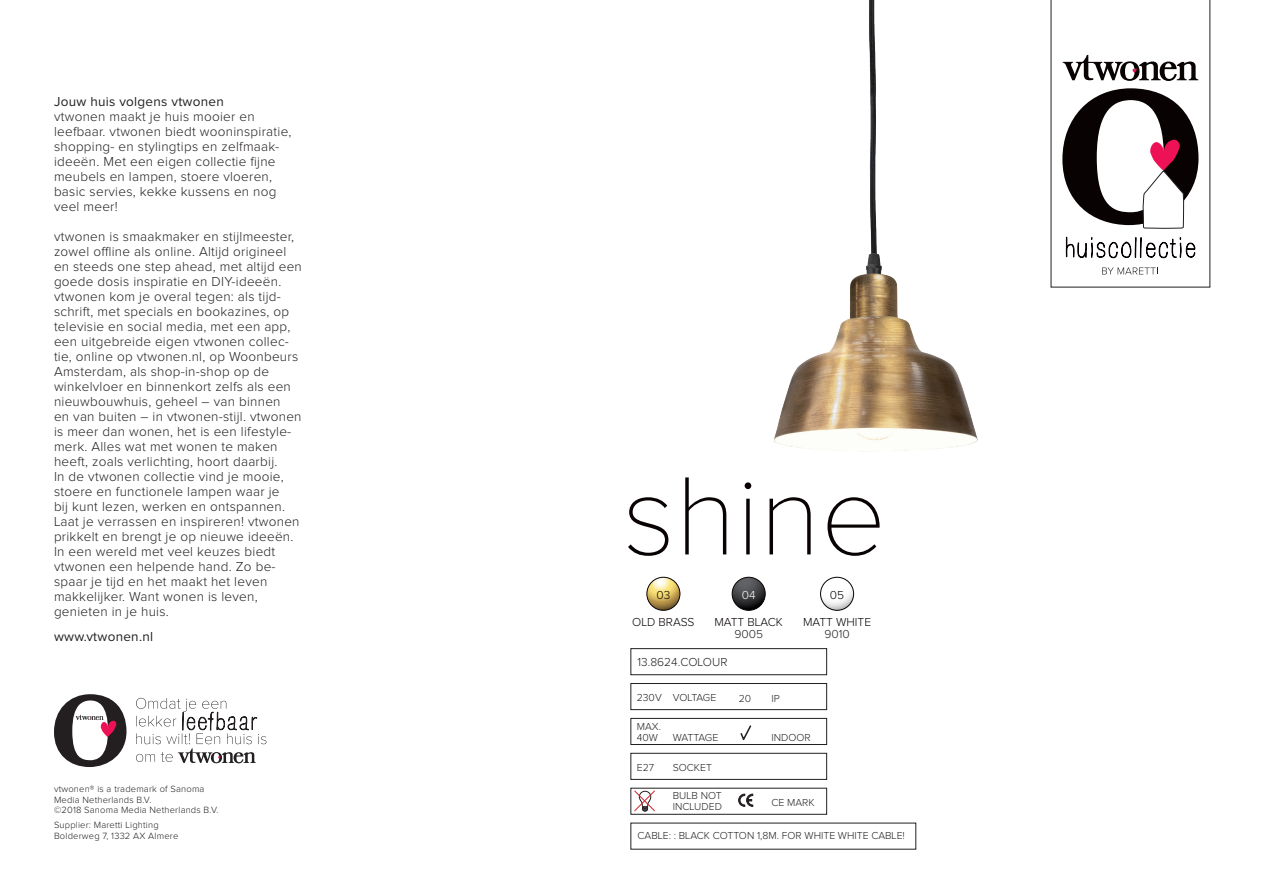
<style>
.page{position:relative;width:1263px;height:893px;background:#fff}
.page>*{position:absolute;margin:0;border:0;box-sizing:border-box;transform-origin:0 0}
.t1{font:100 115.5px "Proxima Nova";color:#080302}
.t2{font:300 13.5px/15px "Proxima Nova";letter-spacing:.02em;color:#231f20}
.t3{font:13.5px "Proxima Nova";letter-spacing:.02em;color:#231f20}
.t4{font:300 12px "Proxima Nova";color:#080302}
.t5{font:300 12px "Proxima Nova";color:#231f20}
.t6{font:300 12px "Proxima Nova";color:#fff}
.t7{font:300 10.5px/10.5px "Proxima Nova";color:#231f20}
.t8{font:300 10.5px "Proxima Nova";letter-spacing:-.045em;color:#231f20}
.t9{font:300 9.3px/10.5px "Proxima Nova";letter-spacing:.02em;color:#231f20}
</style>
<div class="page">
<img style="left:774px;top:0;width:204px;height:452px">
<svg style="left:647px;top:577px;width:33px;height:33px"></svg>
<div style="left:647px;top:577px;width:33px;height:33px;border:1px solid #080302;border-radius:50%"></div>
<svg style="left:732px;top:577px;width:33px;height:33px"></svg>
<div style="left:732px;top:577px;width:33px;height:33px;border:1px solid #080302;border-radius:50%"></div>
<svg style="left:820px;top:577px;width:34px;height:33px"></svg>
<div style="left:820px;top:577px;width:34px;height:33px;border:1px solid #080302;border-radius:50%"></div>
<div style="left:631px;top:683px;width:196px;height:27px;border:1px solid #231f20"></div>
<div style="left:631px;top:753px;width:196px;height:26px;border:1px solid #231f20"></div>
<div style="left:631px;top:718px;width:196px;height:27px;border:1px solid #231f20"></div>
<svg style="left:740px;top:725px;width:11px;height:15px"></svg>
<svg style="left:738px;top:794px;width:15px;height:13px"></svg>
<svg style="left:634px;top:790px;width:21px;height:22px"></svg>
<div style="left:631px;top:648px;width:196px;height:27px;border:1px solid #231f20"></div>
<svg style="left:1051px;top:0;width:159px;height:287px"></svg>
<svg style="left:1066px;top:236px;width:129px;height:22px"></svg>
<svg style="left:1062px;top:88px;width:136px;height:141px"></svg>
<svg style="left:1062px;top:55px;width:136px;height:26px"></svg>
<svg style="left:1102px;top:267px;width:56px;height:7px"></svg>
<svg style="left:54px;top:694px;width:72px;height:73px"></svg>
<svg style="left:136px;top:698px;width:130px;height:65px"></svg>
<p class="t3" style="left:54px;top:96px;width:171px">Jouw huis volgens vtwonen</p>
<p class="t2" style="left:54px;top:110px;width:239px">vtwonen maakt je huis mooier en leefbaar. vtwonen biedt wooninspiratie, shopping- en stylingtips en zelfmaak&shy;ideeën. Met een eigen collectie fijne meubels en lampen, stoere vloeren, basic servies, kekke kussens en nog veel meer!</p>
<p class="t2" style="left:54px;top:230px;width:249px">vtwonen is smaakmaker en stijlmeester, zowel offline als online. Altijd origineel en steeds one step ahead, met altijd een goede dosis inspiratie en DIY-ideeën. vtwonen kom je overal tegen: als tijd&shy;schrift, met specials en bookazines, op televisie en social media, met een app, een uitgebreide eigen vtwonen collec&shy;tie, online op vtwonen.nl, op Woonbeurs Amsterdam, als shop-in-shop op de winkelvloer en binnenkort zelfs als een nieuwbouwhuis, geheel – van binnen<br>en van buiten – in vtwonen-stijl. vtwonen is meer dan wonen, het is een lifestyle&shy;merk. Alles wat met wonen te maken heeft, zoals verlichting, hoort daarbij.<br>In de vtwonen collectie vind je mooie, stoere en functionele lampen waar je<br>bij kunt lezen, werken en ontspannen.<br>Laat je verrassen en inspireren! vtwonen prikkelt en brengt je op nieuwe ideeën.<br>In een wereld met veel keuzes biedt vtwonen een helpende hand. Zo be&shy;spaar je tijd en het maakt het leven makkelijker. Want wonen is leven, genieten in je huis.</p>
<p class="t3" style="left:54px;top:630px;width:101px">www.vtwonen.nl</p>
<p class="t9" style="left:54px;top:784px;width:166px">vtwonen® is a trademark of Sanoma<br>Media Netherlands B.V.<br>©2018 Sanoma Media Netherlands B.V.</p>
<p class="t9" style="left:54px;top:820px;width:126px">Supplier: Maretti Lighting<br>Bolderweg 7, 1332 AX Almere</p>
<h1 class="t1" style="left:623px;top:463px;width:265px">shine</h1>
<p class="t4" style="left:656px;top:589px;width:15px">03</p>
<p class="t6" style="left:742px;top:589px;width:15px">04</p>
<p class="t4" style="left:830px;top:589px;width:16px">05</p>
<p class="t4" style="left:632px;top:616px;width:64px">OLD BRASS</p>
<p class="t4" style="left:714px;top:616px;width:70px">MATT BLACK</p>
<p class="t5" style="left:734px;top:628px;width:30px">9005</p>
<p class="t5" style="left:637px;top:657px;width:91px">13.8624.COLOUR</p>
<p class="t7" style="left:637px;top:692px;width:81px">230V VOLTAGE</p>
<p class="t7" style="left:739px;top:693px;width:14px">20</p>
<p class="t7" style="left:771px;top:693px;width:10px">IP</p>
<p class="t4" style="left:803px;top:616px;width:70px">MATT WHITE</p>
<p class="t5" style="left:824px;top:628px;width:27px">9010</p>
<p class="t7" style="left:637px;top:722px;width:26px">MAX.<br>40W</p>
<p class="t8" style="left:673px;top:732px;width:47px">WATTAGE</p>
<p class="t7" style="left:771px;top:732px;width:41px">INDOOR</p>
<p class="t7" style="left:637px;top:762px;width:19px">E27</p>
<p class="t7" style="left:673px;top:762px;width:41px">SOCKET</p>
<p class="t7" style="left:673px;top:791px;width:51px">BULB NOT<br>INCLUDED</p>
<p class="t7" style="left:771px;top:797px;width:45px">CE MARK</p>
<p class="t7" style="left:637px;top:831px;width:269px">CABLE: : BLACK COTTON 1,8M. FOR WHITE WHITE CABLE!</p>
</div>
